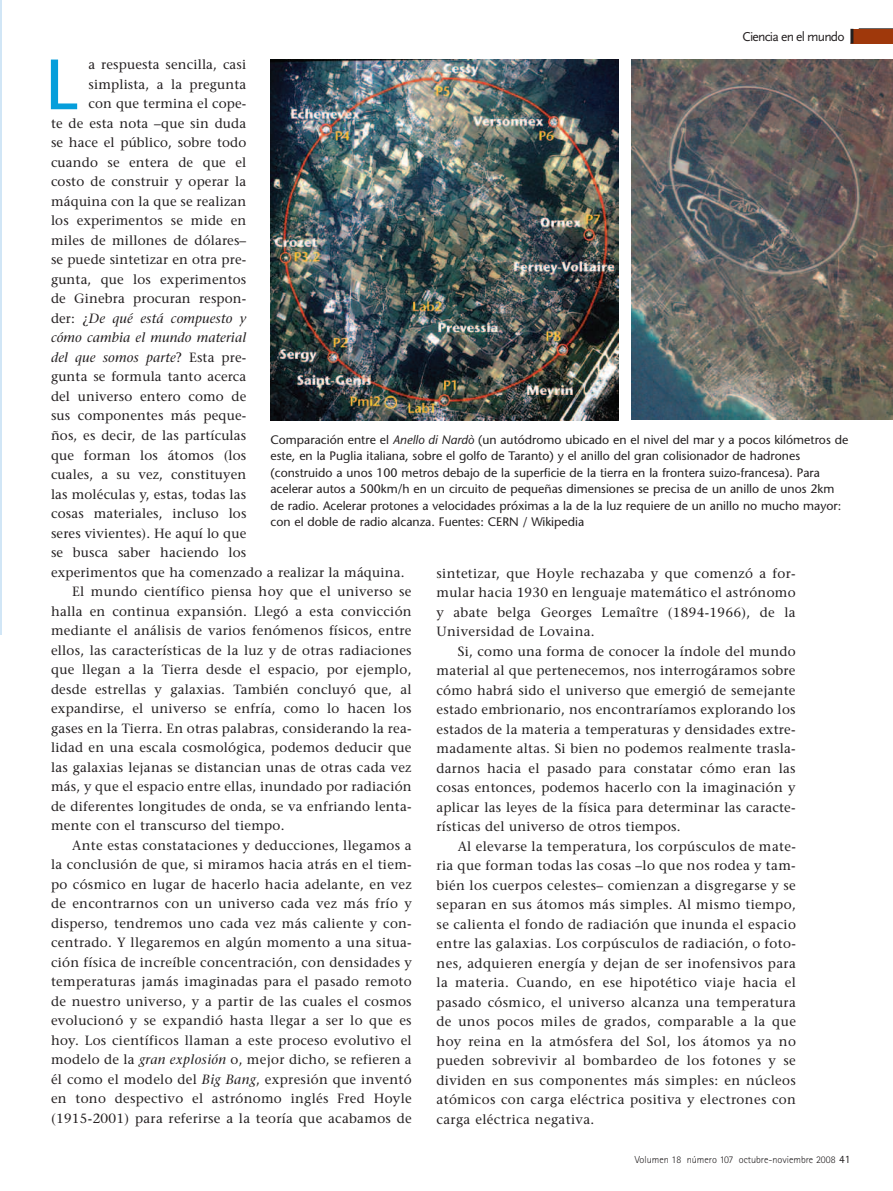
<style>
.page{position:relative;width:893px;height:1191px;background:#fff}
.page>*{position:absolute;margin:0;border:0;box-sizing:border-box;transform-origin:0 0}
.t1{font:700 72px "Rotis Sans Serif";color:#069edb}
.t2{font:13.5px "Scala Sans";letter-spacing:-.055em;color:#231f20}
.t3{font:13.35px/19.5px "Stone Serif";letter-spacing:.015em;color:#231f20;text-align:justify}
.t4{font:italic 13.35px "Stone Serif";letter-spacing:.01em;color:#231f20}
.t5{font:12.3px/16.5px "Stone Sans";color:#231f20}
.t6{font:300 10.2px "Rotis Sans Serif";color:#231f20}
.s1{font-style:normal}
.s2{font-style:italic}
.s3{font-weight:400;font-size:11.25px}
</style>
<div class="page">
<hr style="left:0;top:0;width:2px;height:634px;background:#d1e6f6">
<hr style="left:850px;top:43px;width:43px;height:1px;background:#231f20">
<div style="left:851px;top:29px;width:42px;height:14px;background:#9f380b"></div>
<hr style="left:850px;top:29px;width:3px;height:14px;background:#231f20">
<img style="left:270px;top:60px;width:348px;height:360px">
<img style="left:631px;top:60px;width:262px;height:360px">
<p class="t2" style="left:743px;top:28px;width:104px">Ciencia en el mundo</p>
<h1 class="t1" style="left:45px;top:60px;width:33px">L</h1>
<p class="t3" style="left:88px;top:56px;width:159px">a respuesta sencilla, casi</p>
<p class="t3" style="left:88px;top:76px;width:159px">simplista, a la pregunta</p>
<p class="t3" style="left:88px;top:95px;width:159px">con que termina el cope-</p>
<p class="t3" style="left:51px;top:115px;width:197px">te de esta nota –que sin duda</p>
<p class="t3" style="left:51px;top:134px;width:197px">se hace el público, sobre todo</p>
<p class="t3" style="left:51px;top:154px;width:197px">cuando se entera de que el</p>
<p class="t3" style="left:51px;top:173px;width:197px">costo de construir y operar la</p>
<p class="t3" style="left:51px;top:193px;width:197px">máquina con la que se realizan</p>
<p class="t3" style="left:51px;top:212px;width:197px">los experimentos se mide en</p>
<p class="t3" style="left:51px;top:232px;width:197px">miles de millones de dólares–</p>
<p class="t3" style="left:51px;top:251px;width:197px">se puede sintetizar en otra pre-</p>
<p class="t3" style="left:51px;top:271px;width:197px">gunta, que los experimentos</p>
<p class="t3" style="left:51px;top:290px;width:197px">de Ginebra procuran respon-</p>
<p class="t4" style="left:51px;top:313px;width:197px"><span class="s1">der: ¿</span>De qué está compuesto y</p>
<p class="t4" style="left:51px;top:333px;width:197px">cómo cambia el mundo material</p>
<p class="t4" style="left:51px;top:352px;width:197px">del que somos parte<span class="s1">? Esta pre-</span></p>
<p class="t3" style="left:51px;top:368px;width:197px">gunta se formula tanto acerca</p>
<p class="t3" style="left:51px;top:388px;width:197px">del universo entero como de</p>
<p class="t3" style="left:51px;top:407px;width:197px">sus componentes más peque-</p>
<p class="t3" style="left:51px;top:427px;width:197px">ños, es decir, de las partículas</p>
<p class="t3" style="left:51px;top:446px;width:197px">que forman los átomos (los</p>
<p class="t3" style="left:51px;top:466px;width:197px">cuales, a su vez, constituyen</p>
<p class="t3" style="left:51px;top:485px;width:197px">las moléculas y, estas, todas las</p>
<p class="t3" style="left:51px;top:505px;width:197px">cosas materiales, incluso los</p>
<p class="t3" style="left:51px;top:524px;width:197px">seres vivientes). He aquí lo que</p>
<p class="t3" style="left:51px;top:544px;width:197px">se busca saber haciendo los</p>
<p class="t3" style="left:51px;top:563px;width:355px">experimentos que ha comenzado a realizar la máquina.</p>
<p class="t3" style="left:72px;top:583px;width:341px">El mundo científico piensa hoy que el universo se</p>
<p class="t3" style="left:51px;top:602px;width:362px">halla en continua expansión. Llegó a esta convicción</p>
<p class="t3" style="left:51px;top:622px;width:362px">mediante el análisis de varios fenómenos físicos, entre</p>
<p class="t3" style="left:51px;top:641px;width:362px">ellos, las características de la luz y de otras radiaciones</p>
<p class="t3" style="left:51px;top:661px;width:362px">que llegan a la Tierra desde el espacio, por ejemplo,</p>
<p class="t3" style="left:51px;top:680px;width:362px">desde estrellas y galaxias. También concluyó que, al</p>
<p class="t3" style="left:51px;top:700px;width:362px">expandirse, el universo se enfría, como lo hacen los</p>
<p class="t3" style="left:51px;top:719px;width:362px">gases en la Tierra. En otras palabras, considerando la rea-</p>
<p class="t3" style="left:51px;top:739px;width:362px">lidad en una escala cosmológica, podemos deducir que</p>
<p class="t3" style="left:51px;top:758px;width:362px">las galaxias lejanas se distancian unas de otras cada vez</p>
<p class="t3" style="left:51px;top:778px;width:362px">más, y que el espacio entre ellas, inundado por radiación</p>
<p class="t3" style="left:51px;top:797px;width:362px">de diferentes longitudes de onda, se va enfriando lenta-</p>
<p class="t3" style="left:51px;top:817px;width:235px">mente con el transcurso del tiempo.</p>
<p class="t3" style="left:72px;top:836px;width:341px">Ante estas constataciones y deducciones, llegamos a</p>
<p class="t3" style="left:51px;top:856px;width:362px">la conclusión de que, si miramos hacia atrás en el tiem-</p>
<p class="t3" style="left:51px;top:875px;width:362px">po cósmico en lugar de hacerlo hacia adelante, en vez</p>
<p class="t3" style="left:51px;top:895px;width:362px">de encontrarnos con un universo cada vez más frío y</p>
<p class="t3" style="left:51px;top:914px;width:362px">disperso, tendremos uno cada vez más caliente y con-</p>
<p class="t3" style="left:51px;top:934px;width:362px">centrado. Y llegaremos en algún momento a una situa-</p>
<p class="t3" style="left:51px;top:953px;width:362px">ción física de increíble concentración, con densidades y</p>
<p class="t3" style="left:51px;top:973px;width:362px">temperaturas jamás imaginadas para el pasado remoto</p>
<p class="t3" style="left:51px;top:992px;width:362px">de nuestro universo, y a partir de las cuales el cosmos</p>
<p class="t3" style="left:51px;top:1012px;width:362px">evolucionó y se expandió hasta llegar a ser lo que es</p>
<p class="t3" style="left:51px;top:1031px;width:362px">hoy. Los científicos llaman a este proceso evolutivo el</p>
<p class="t3" style="left:51px;top:1051px;width:362px">modelo de la <span class="s2">gran explosión</span> o, mejor dicho, se refieren a</p>
<p class="t3" style="left:51px;top:1070px;width:362px">él como el modelo del <span class="s2">Big Bang</span>, expresión que inventó</p>
<p class="t3" style="left:51px;top:1090px;width:362px">en tono despectivo el astrónomo inglés Fred Hoyle</p>
<p class="t3" style="left:51px;top:1109px;width:362px">(1915-2001) para referirse a la teoría que acabamos de</p>
<p class="t5" style="left:270px;top:432px;width:579px">Comparación entre el <span class="s2">Anello di Nardò</span> (un autódromo ubicado en el nivel del mar y a pocos kilómetros de este, en la Puglia italiana, sobre el golfo de Taranto) y el anillo del gran colisionador de hadrones (construido a unos 100 metros debajo de la superficie de la tierra en la frontera suizo-francesa). Para acelerar autos a 500km/h en un circuito de pequeñas dimensiones se precisa de un anillo de unos 2km de radio. Acelerar protones a velocidades próximas a la de la luz requiere de un anillo no mucho mayor: con el doble de radio alcanza. Fuentes: CERN / Wikipedia</p>
<p class="t3" style="left:436px;top:565px;width:361px">sintetizar, que Hoyle rechazaba y que comenzó a for&shy;mular hacia 1930 en lenguaje matemático el astrónomo y abate belga Georges Lemaître (1894-1966), de la Universidad de Lovaina.</p>
<p class="t3" style="left:436px;top:643px;width:361px;text-indent:21px">Si, como una forma de conocer la índole del mundo material al que pertenecemos, nos interrogáramos sobre cómo habrá sido el universo que emergió de semejante estado embrionario, nos encontraríamos explorando los estados de la materia a temperaturas y densidades extre&shy;madamente altas. Si bien no podemos realmente trasla&shy;darnos hacia el pasado para constatar cómo eran las cosas entonces, podemos hacerlo con la imaginación y aplicar las leyes de la física para determinar las caracte&shy;rísticas del universo de otros tiempos.</p>
<p class="t3" style="left:436px;top:838px;width:361px;text-indent:21px">Al elevarse la temperatura, los corpúsculos de mate&shy;ria que forman todas las cosas –lo que nos rodea y tam&shy;bién los cuerpos celestes– comienzan a disgregarse y se separan en sus átomos más simples. Al mismo tiempo, se calienta el fondo de radiación que inunda el espacio entre las galaxias. Los corpúsculos de radiación, o foto&shy;nes, adquieren energía y dejan de ser inofensivos para la materia. Cuando, en ese hipotético viaje hacia el pasado cósmico, el universo alcanza una temperatura de unos pocos miles de grados, comparable a la que hoy reina en la atmósfera del Sol, los átomos ya no pueden sobrevivir al bombardeo de los fotones y se dividen en sus componentes más simples: en núcleos atómicos con carga eléctrica positiva y electrones con carga eléctrica negativa.</p>
<p class="t6" style="left:635px;top:1155px;width:217px">Volumen 18 número 107 octubre-noviembre 2008 <span class="s3">41</span></p>
</div>
